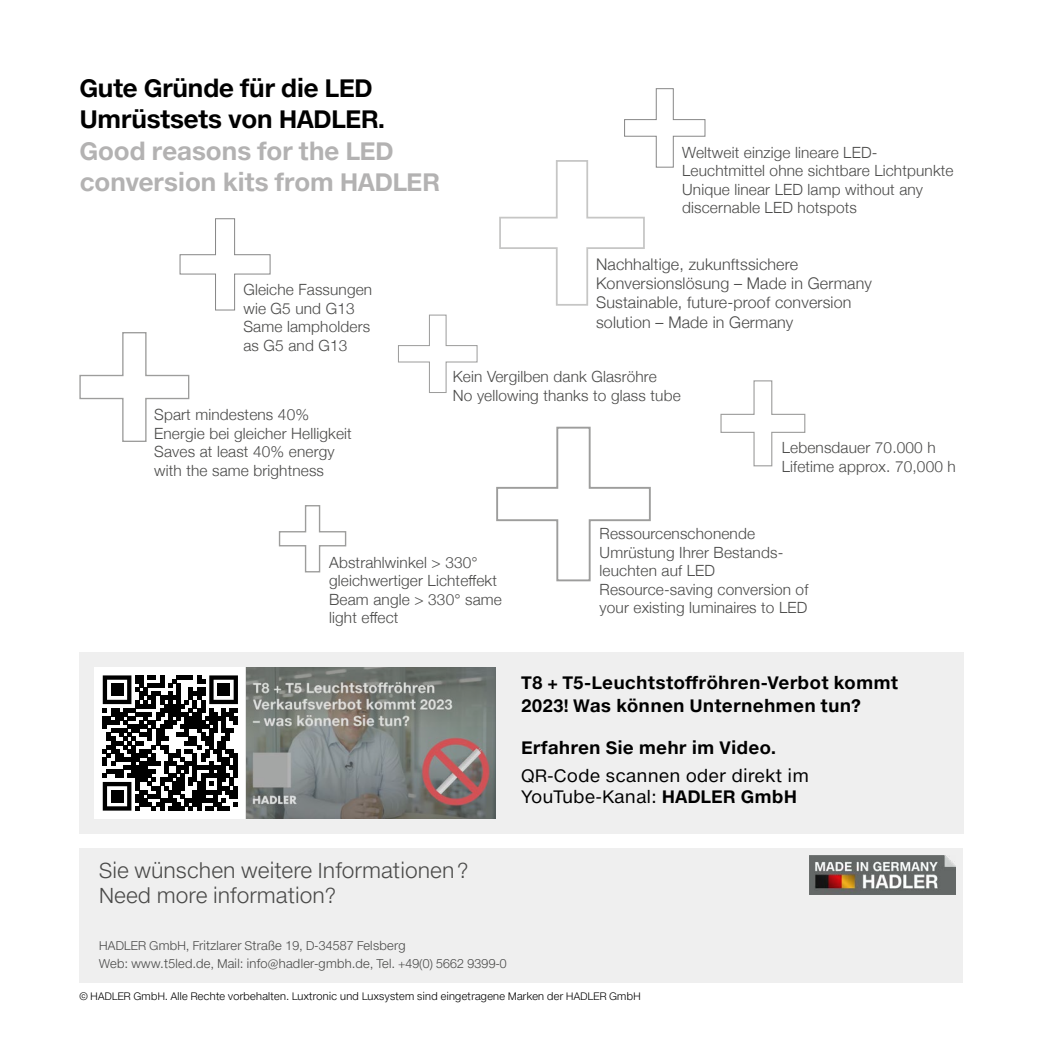
<style>
.page{position:relative;width:1042px;height:1042px;background:#fff}
.page>*{position:absolute;margin:0;border:0;box-sizing:border-box;transform-origin:0 0}
.t1{font:700 24.5px/31.5px "Helvetica Neuee Text Pro";letter-spacing:-.025em;color:#b3b2b2}
.t2{font:700 24.5px/31.5px "Helvetica Neuee Text Pro";letter-spacing:-.03em;color:#000}
.t3{font:300 21px/25.2px "Helvetica Neuee Text Pro";letter-spacing:-.03em;color:#4a4a49}
.t4{font:700 17.5px/22.8px "Helvetica Neuee Text Pro";letter-spacing:.005em;color:#000}
.t5{font:17.5px/21px "Helvetica Neuee Text Pro";color:#000}
.t6{font:300 16.1px/19.2px "Helvetica Neue";letter-spacing:.01em;color:#4a4a49}
.t7{font:300 15.4px/18.6px "Helvetica Neue";letter-spacing:.01em;color:#4a4a49}
.t8{font:300 12.25px/18.2px "Helvetica Neuee Text Pro";letter-spacing:-.03em;color:#4a4a49}
.t9{font:300 10.5px "Helvetica Neuee Text Pro";letter-spacing:-.03em;color:#000}
.s1{font-weight:700}
</style>
<div class="page">
<div style="left:79px;top:848px;width:883px;height:134px;background:#ededed"></div>
<svg style="left:179px;top:218px;width:92px;height:93px"></svg>
<svg style="left:720px;top:380px;width:86px;height:87px"></svg>
<svg style="left:278px;top:505px;width:69px;height:68px"></svg>
<svg style="left:398px;top:314px;width:80px;height:79px"></svg>
<svg style="left:499px;top:88px;width:207px;height:218px"></svg>
<svg style="left:496px;top:426px;width:155px;height:156px"></svg>
<svg style="left:79px;top:332px;width:111px;height:110px"></svg>
<div style="left:80px;top:652px;width:884px;height:181px;background:#ededed"></div>
<div style="left:95px;top:667px;width:151px;height:152px;background:#fff"></div>
<svg style="left:103px;top:675px;width:135px;height:135px"></svg>
<div style="left:111px;top:683px;width:12px;height:13px;background:#000"></div>
<div style="left:217px;top:683px;width:13px;height:13px;background:#000"></div>
<div style="left:111px;top:790px;width:12px;height:12px;background:#000"></div>
<svg style="left:246px;top:667px;width:250px;height:152px"></svg>
<img style="left:809px;top:855px;width:147px;height:39px">
<h1 class="t2" style="left:79px;top:72px;width:307px">Gute Gründe für die LED<br>Umrüstsets von HADLER.</h1>
<h1 class="t1" style="left:79px;top:135px;width:362px">Good reasons for the LED conversion kits from HADLER</h1>
<p class="t7" style="left:682px;top:142px;width:273px">Weltweit einzige lineare LED-Leuchtmittel ohne sichtbare Lichtpunkte Unique linear LED lamp without any discernable LED hotspots</p>
<p class="t7" style="left:243px;top:279px;width:130px">Gleiche Fassungen wie G5 und G13<br>Same lampholders as G5 and G13</p>
<p class="t7" style="left:154px;top:404px;width:199px">Spart mindestens 40%<br>Energie bei gleicher Helligkeit<br>Saves at least 40% energy with the same brightness</p>
<p class="t6" style="left:596px;top:253px;width:277px">Nachhaltige, zukunftssichere Konversionslösung – Made in Germany Sustainable, future-proof conversion solution – Made in Germany</p>
<p class="t7" style="left:453px;top:366px;width:229px">Kein Vergilben dank Glasröhre<br>No yellowing thanks to glass tube</p>
<p class="t7" style="left:782px;top:437px;width:176px">Lebensdauer 70.000 h<br>Lifetime approx. 70,000 h</p>
<p class="t7" style="left:329px;top:552px;width:174px">Abstrahlwinkel &gt; 330° gleichwertiger Lichteffekt<br>Beam angle &gt; 330° same light effect</p>
<p class="t7" style="left:599px;top:523px;width:210px">Ressourcenschonende<br>Umrüstung Ihrer Bestands&shy;leuchten auf LED<br>Resource-saving conversion of your existing luminaires to LED</p>
<p class="t4" style="left:521px;top:671px;width:378px">T8 + T5-Leuchtstoffröhren-Verbot kommt<br>2023! Was können Unternehmen tun?</p>
<p class="t4" style="left:521px;top:736px;width:256px">Erfahren Sie mehr im Video.</p>
<p class="t5" style="left:521px;top:765px;width:289px">QR-Code scannen oder direkt im<br>YouTube-Kanal: <span class="s1">HADLER GmbH</span></p>
<h2 class="t3" style="left:99px;top:857px;width:371px">Sie wünschen weitere Informationen?<br>Need more information?</h2>
<p class="t8" style="left:99px;top:936px;width:410px">HADLER GmbH, Fritzlarer Straße 19, D-34587 Felsberg<br>Web: www.t5led.de, Mail: info@hadler-gmbh.de, Tel. +49(0) 5662 9399-0</p>
<p class="t9" style="left:79px;top:989px;width:563px">© HADLER GmbH. Alle Rechte vorbehalten. Luxtronic und Luxsystem sind eingetragene Marken der HADLER GmbH</p>
</div>
